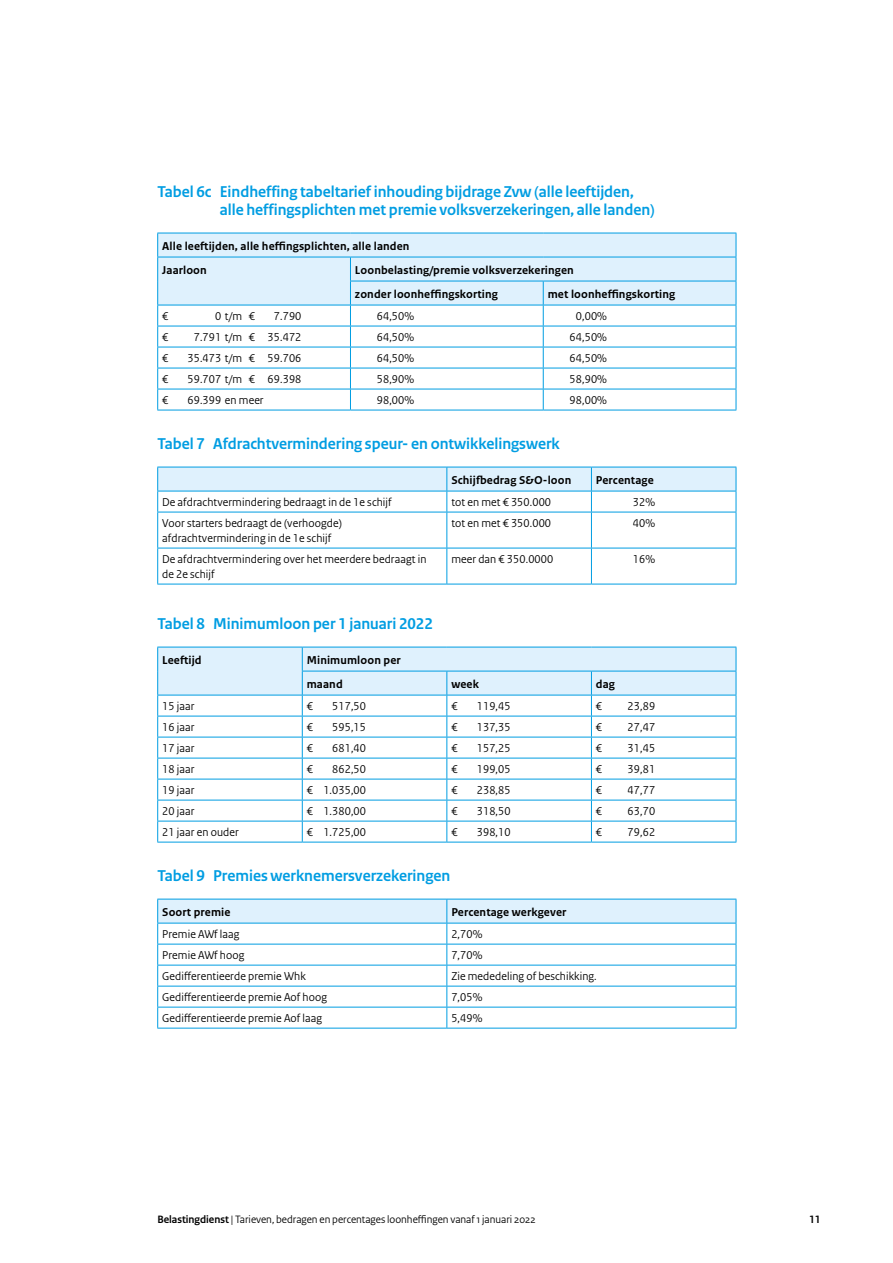
<style>
.page{position:relative;width:893px;height:1263px;background:#fff}
.page>*{position:absolute;margin:0;border:0;box-sizing:border-box;transform-origin:0 0}
.t1{font:700 16.5px/18px "Rijksoverheid Sans Heading";color:#009de2}
.t2{font:12px/15px "Rijksoverheid Sans Heading";letter-spacing:.01em;color:#000}
.t3{font:700 12px/24px "Rijksoverheid Sans Text";letter-spacing:.01em;color:#000}
.t4{font:11.25px "Rijksoverheid Sans Heading";color:#000}
.t5{font:700 11.25px "Rijksoverheid Sans Heading";color:#000}
.s1{font-weight:700}
</style>
<div class="page">
<hr style="left:157px;top:410px;width:193px;height:1px;background:#009de2">
<hr style="left:350px;top:410px;width:193px;height:1px;background:#009de2">
<hr style="left:543px;top:410px;width:193px;height:1px;background:#009de2">
<svg style="left:157px;top:233px;width:580px;height:177px"></svg>
<hr style="left:157px;top:305px;width:193px;height:1px;background:#009de2">
<hr style="left:350px;top:305px;width:193px;height:1px;background:#009de2">
<hr style="left:543px;top:305px;width:193px;height:1px;background:#009de2">
<svg style="left:157px;top:467px;width:580px;height:45px"></svg>
<hr style="left:157px;top:512px;width:290px;height:1px;background:#009de2">
<hr style="left:157px;top:512px;width:1px;height:36px;background:#009de2">
<hr style="left:447px;top:512px;width:144px;height:1px;background:#009de2">
<hr style="left:446px;top:512px;width:1px;height:36px;background:#009de2">
<hr style="left:591px;top:512px;width:145px;height:1px;background:#009de2">
<hr style="left:591px;top:512px;width:1px;height:36px;background:#009de2">
<hr style="left:736px;top:512px;width:1px;height:36px;background:#009de2">
<hr style="left:157px;top:548px;width:290px;height:1px;background:#009de2">
<hr style="left:157px;top:548px;width:1px;height:36px;background:#009de2">
<hr style="left:447px;top:548px;width:144px;height:1px;background:#009de2">
<hr style="left:446px;top:548px;width:1px;height:36px;background:#009de2">
<hr style="left:591px;top:548px;width:145px;height:1px;background:#009de2">
<hr style="left:591px;top:548px;width:1px;height:36px;background:#009de2">
<hr style="left:736px;top:548px;width:1px;height:36px;background:#009de2">
<hr style="left:157px;top:584px;width:290px;height:1px;background:#009de2">
<hr style="left:447px;top:584px;width:144px;height:1px;background:#009de2">
<hr style="left:591px;top:584px;width:145px;height:1px;background:#009de2">
<hr style="left:157px;top:842px;width:145px;height:1px;background:#009de2">
<hr style="left:302px;top:842px;width:145px;height:1px;background:#009de2">
<hr style="left:447px;top:842px;width:144px;height:1px;background:#009de2">
<hr style="left:591px;top:842px;width:145px;height:1px;background:#009de2">
<svg style="left:157px;top:647px;width:580px;height:195px"></svg>
<hr style="left:157px;top:695px;width:145px;height:1px;background:#009de2">
<hr style="left:302px;top:695px;width:145px;height:1px;background:#009de2">
<hr style="left:447px;top:695px;width:144px;height:1px;background:#009de2">
<hr style="left:591px;top:695px;width:145px;height:1px;background:#009de2">
<hr style="left:157px;top:1028px;width:290px;height:1px;background:#009de2">
<hr style="left:447px;top:1028px;width:289px;height:1px;background:#009de2">
<svg style="left:157px;top:899px;width:580px;height:129px"></svg>
<hr style="left:157px;top:923px;width:290px;height:1px;background:#009de2">
<hr style="left:447px;top:923px;width:289px;height:1px;background:#009de2">
<h1 class="t1" style="left:220px;top:183px;width:436px;text-indent:-62px">Tabel 6c Eindheffing tabeltarief inhouding bijdrage Zvw (alle leeftijden, alle heffingsplichten met premie volksverzekeringen, alle landen)</h1>
<p class="t3" style="left:162px;top:234px;width:249px">Alle leeftijden, alle heffingsplichten, alle landen<br>Jaarloon</p>
<p class="t3" style="left:355px;top:258px;width:220px">Loonbelasting/premie volksverzekeringen zonder loonheffingskorting</p>
<p class="t3" style="left:548px;top:282px;width:129px">met loonheffingskorting</p>
<p class="t2" style="left:162px;top:309px;width:8px">€</p>
<p class="t2" style="left:215px;top:309px;width:41px">0 t/m €</p>
<p class="t2" style="left:274px;top:309px;width:29px">7.790</p>
<p class="t2" style="left:377px;top:309px;width:39px">64,50%</p>
<p class="t2" style="left:576px;top:309px;width:33px">0,00%</p>
<p class="t2" style="left:162px;top:330px;width:8px">€</p>
<p class="t2" style="left:194px;top:330px;width:109px">7.791 t/m € 35.472</p>
<p class="t2" style="left:377px;top:330px;width:39px">64,50%</p>
<p class="t2" style="left:570px;top:330px;width:39px">64,50%</p>
<p class="t2" style="left:162px;top:351px;width:8px">€</p>
<p class="t2" style="left:188px;top:351px;width:115px">35.473 t/m € 59.706</p>
<p class="t2" style="left:377px;top:351px;width:39px">64,50%</p>
<p class="t2" style="left:570px;top:351px;width:39px">64,50%</p>
<p class="t2" style="left:162px;top:372px;width:8px">€</p>
<p class="t2" style="left:188px;top:372px;width:115px">59.707 t/m € 69.398</p>
<p class="t2" style="left:377px;top:372px;width:39px">58,90%</p>
<p class="t2" style="left:570px;top:372px;width:39px">58,90%</p>
<p class="t2" style="left:162px;top:393px;width:8px">€</p>
<p class="t2" style="left:188px;top:393px;width:78px">69.399 en meer</p>
<p class="t2" style="left:377px;top:393px;width:39px">98,00%</p>
<p class="t2" style="left:570px;top:393px;width:39px">98,00%</p>
<h1 class="t1" style="left:157px;top:435px;width:404px">Tabel 7 Afdrachtvermindering speur‑ en ontwikkelingswerk</h1>
<p class="t3" style="left:451px;top:468px;width:122px">Schijfbedrag S&amp;O-loon</p>
<p class="t3" style="left:596px;top:468px;width:59px">Percentage</p>
<p class="t2" style="left:162px;top:495px;width:231px">De afdrachtvermindering bedraagt in de 1e schijf</p>
<p class="t2" style="left:451px;top:495px;width:101px">tot en met € 350.000</p>
<p class="t2" style="left:633px;top:495px;width:24px">32%</p>
<p class="t2" style="left:162px;top:516px;width:181px">Voor starters bedraagt de (verhoogde) afdrachtvermindering in de 1e schijf</p>
<p class="t2" style="left:451px;top:516px;width:101px">tot en met € 350.000</p>
<p class="t2" style="left:633px;top:516px;width:24px">40%</p>
<p class="t2" style="left:162px;top:552px;width:266px">De afdrachtvermindering over het meerdere bedraagt in de 2e schijf</p>
<p class="t2" style="left:451px;top:552px;width:103px">meer dan € 350.0000</p>
<p class="t2" style="left:633px;top:552px;width:24px">16%</p>
<h1 class="t1" style="left:157px;top:615px;width:277px">Tabel 8 Minimumloon per 1 januari 2022</h1>
<p class="t3" style="left:162px;top:648px;width:41px">Leeftijd</p>
<p class="t3" style="left:307px;top:648px;width:95px">Minimumloon per maand</p>
<p class="t3" style="left:451px;top:672px;width:29px">week</p>
<p class="t3" style="left:596px;top:672px;width:21px">dag</p>
<p class="t2" style="left:162px;top:699px;width:34px">15 jaar</p>
<p class="t2" style="left:307px;top:699px;width:8px">€</p>
<p class="t2" style="left:332px;top:699px;width:35px">517,50</p>
<p class="t2" style="left:451px;top:699px;width:8px">€</p>
<p class="t2" style="left:477px;top:699px;width:35px">119,45</p>
<p class="t2" style="left:596px;top:699px;width:8px">€</p>
<p class="t2" style="left:628px;top:699px;width:29px">23,89</p>
<p class="t2" style="left:162px;top:720px;width:34px">16 jaar</p>
<p class="t2" style="left:307px;top:720px;width:8px">€</p>
<p class="t2" style="left:332px;top:720px;width:35px">595,15</p>
<p class="t2" style="left:451px;top:720px;width:8px">€</p>
<p class="t2" style="left:477px;top:720px;width:35px">137,35</p>
<p class="t2" style="left:596px;top:720px;width:8px">€</p>
<p class="t2" style="left:628px;top:720px;width:29px">27,47</p>
<p class="t2" style="left:162px;top:741px;width:34px">17 jaar</p>
<p class="t2" style="left:307px;top:741px;width:8px">€</p>
<p class="t2" style="left:332px;top:741px;width:35px">681,40</p>
<p class="t2" style="left:451px;top:741px;width:8px">€</p>
<p class="t2" style="left:477px;top:741px;width:35px">157,25</p>
<p class="t2" style="left:596px;top:741px;width:8px">€</p>
<p class="t2" style="left:628px;top:741px;width:29px">31,45</p>
<p class="t2" style="left:162px;top:762px;width:34px">18 jaar</p>
<p class="t2" style="left:307px;top:762px;width:8px">€</p>
<p class="t2" style="left:332px;top:762px;width:35px">862,50</p>
<p class="t2" style="left:451px;top:762px;width:8px">€</p>
<p class="t2" style="left:477px;top:762px;width:35px">199,05</p>
<p class="t2" style="left:596px;top:762px;width:8px">€</p>
<p class="t2" style="left:628px;top:762px;width:29px">39,81</p>
<p class="t2" style="left:162px;top:783px;width:34px">19 jaar</p>
<p class="t2" style="left:307px;top:783px;width:61px">€ 1.035,00</p>
<p class="t2" style="left:451px;top:783px;width:8px">€</p>
<p class="t2" style="left:477px;top:783px;width:35px">238,85</p>
<p class="t2" style="left:596px;top:783px;width:8px">€</p>
<p class="t2" style="left:628px;top:783px;width:29px">47,77</p>
<p class="t2" style="left:162px;top:804px;width:34px">20 jaar</p>
<p class="t2" style="left:307px;top:804px;width:61px">€ 1.380,00</p>
<p class="t2" style="left:451px;top:804px;width:8px">€</p>
<p class="t2" style="left:477px;top:804px;width:35px">318,50</p>
<p class="t2" style="left:596px;top:804px;width:8px">€</p>
<p class="t2" style="left:628px;top:804px;width:29px">63,70</p>
<p class="t2" style="left:162px;top:825px;width:78px">21 jaar en ouder</p>
<p class="t2" style="left:307px;top:825px;width:61px">€ 1.725,00</p>
<p class="t2" style="left:451px;top:825px;width:8px">€</p>
<p class="t2" style="left:477px;top:825px;width:35px">398,10</p>
<p class="t2" style="left:596px;top:825px;width:8px">€</p>
<p class="t2" style="left:628px;top:825px;width:29px">79,62</p>
<h1 class="t1" style="left:157px;top:867px;width:294px">Tabel 9 Premies werknemersverzekeringen</h1>
<p class="t3" style="left:162px;top:900px;width:70px">Soort premie</p>
<p class="t3" style="left:451px;top:900px;width:116px">Percentage werkgever</p>
<p class="t2" style="left:162px;top:927px;width:79px">Premie AWf laag</p>
<p class="t2" style="left:451px;top:927px;width:33px">2,70%</p>
<p class="t2" style="left:162px;top:948px;width:84px">Premie AWf hoog</p>
<p class="t2" style="left:451px;top:948px;width:33px">7,70%</p>
<p class="t2" style="left:162px;top:969px;width:145px">Gedifferentieerde premie Whk</p>
<p class="t2" style="left:451px;top:969px;width:147px">Zie mededeling of beschikking.</p>
<p class="t2" style="left:162px;top:990px;width:166px">Gedifferentieerde premie Aof hoog</p>
<p class="t2" style="left:451px;top:990px;width:33px">7,05%</p>
<p class="t2" style="left:162px;top:1011px;width:162px">Gedifferentieerde premie Aof laag</p>
<p class="t2" style="left:451px;top:1011px;width:33px">5,49%</p>
<p class="t4" style="left:157px;top:1213px;width:380px"><span class="s1">Belastingdienst</span> | Tarieven, bedragen en percentages loonheffingen vanaf 1 januari 2022</p>
<p class="t5" style="left:809px;top:1213px;width:13px">11</p>
</div>
